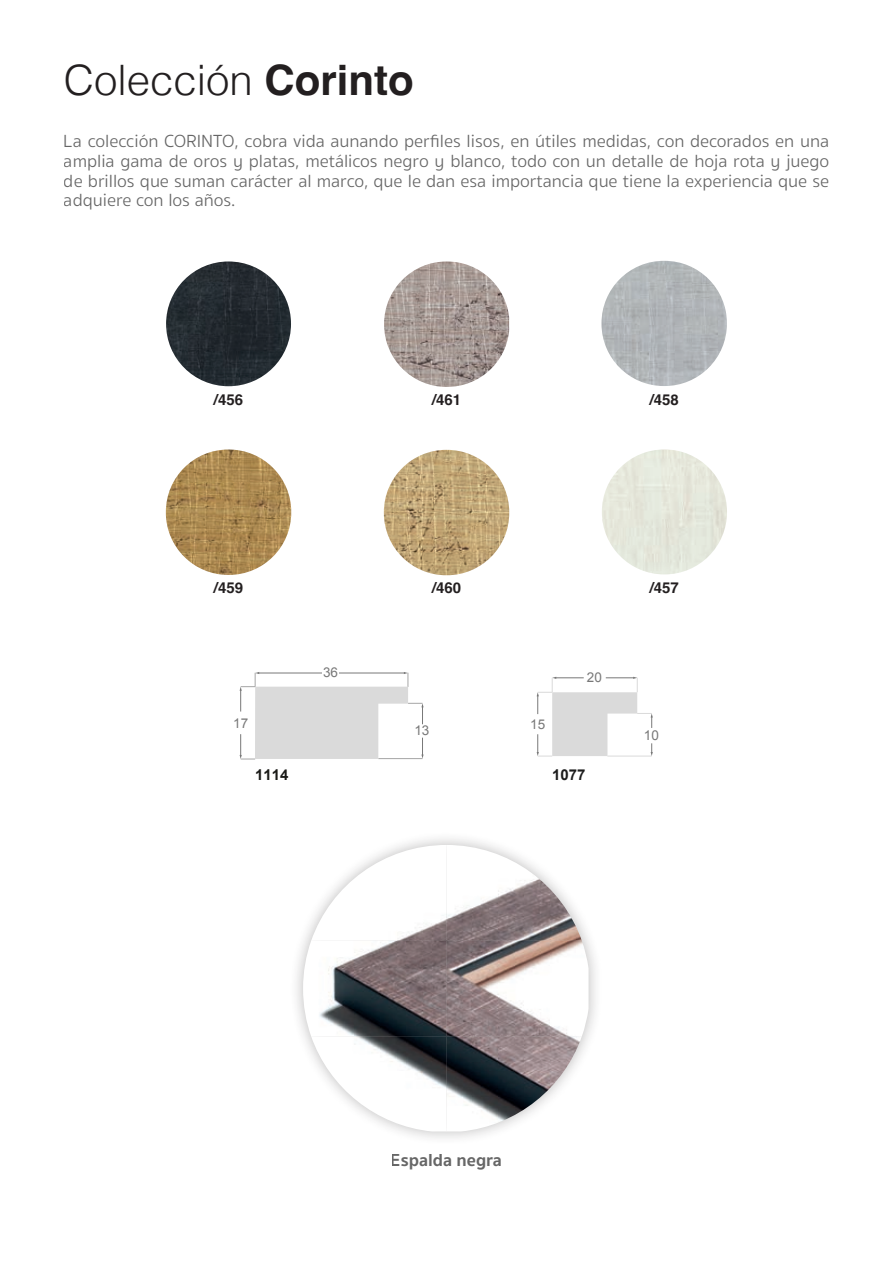
<style>
.page{position:relative;width:893px;height:1263px;background:#fff}
.page>*{position:absolute;margin:0;border:0;box-sizing:border-box;transform-origin:0 0}
.t1{font:300 42px "Helvetica";color:#231f20}
.t2{font:300 18px/19.8px "Sukhumvit Set";color:#000;text-align:justify}
.t3{font:700 18px "Sukhumvit Set";color:#000}
.t4{font:700 15px "Helvetica";color:#231f20}
.t5{font:700 15px "Arial";color:#1a1a17}
.t6{font:700 15px "Arial";color:#1c1c1c}
.t7{font:13.65px "Arial";color:#787878}
.t8{font:13.5px "Arial";color:#787878}
.s1{font-weight:700}
</style>
<div class="page">
<img style="left:602px;top:449px;width:125px;height:125px">
<img style="left:166px;top:261px;width:125px;height:125px;border-radius:62px">
<img style="left:601px;top:261px;width:126px;height:125px">
<img style="left:384px;top:261px;width:125px;height:126px">
<img style="left:166px;top:449px;width:125px;height:126px">
<img style="left:384px;top:450px;width:125px;height:125px">
<svg style="left:240px;top:672px;width:184px;height:88px"></svg>
<svg style="left:537px;top:677px;width:116px;height:80px"></svg>
<div style="left:289px;top:831px;width:313px;height:314px;background:#231f20;opacity:.3"></div>
<img style="left:311px;top:845px;width:271px;height:95px">
<img style="left:303px;top:940px;width:286px;height:97px">
<img style="left:311px;top:1036px;width:271px;height:95px">
<h1 class="t1" style="left:64px;top:45px;width:352px">Colección <span class="s1">Corinto</span></h1>
<p class="t2" style="left:64px;top:132px;width:767px">La colección CORINTO, cobra vida aunando perfiles lisos, en útiles medidas, con decorados en una amplia gama de oros y platas, metálicos negro y blanco, todo con un detalle de hoja rota y juego de brillos que suman carácter al marco, que le dan esa importancia que tiene la experiencia que se adquiere con los años.</p>
<p class="t4" style="left:214px;top:390px;width:31px">/456</p>
<p class="t4" style="left:432px;top:390px;width:31px">/461</p>
<p class="t4" style="left:650px;top:390px;width:31px">/458</p>
<p class="t4" style="left:214px;top:578px;width:31px">/459</p>
<p class="t4" style="left:432px;top:579px;width:31px">/460</p>
<p class="t8" style="left:233px;top:714px;width:17px">17</p>
<p class="t5" style="left:255px;top:765px;width:35px">1114</p>
<p class="t8" style="left:323px;top:664px;width:17px">36</p>
<p class="t8" style="left:587px;top:668px;width:17px">20</p>
<p class="t8" style="left:414px;top:722px;width:17px">13</p>
<p class="t8" style="left:530px;top:715px;width:17px">15</p>
<p class="t6" style="left:552px;top:764px;width:35px">1077</p>
<p class="t4" style="left:650px;top:579px;width:31px">/457</p>
<p class="t7" style="left:644px;top:726px;width:17px">10</p>
<p class="t3" style="left:391px;top:1146px;width:113px">Espalda negra</p>
</div>
